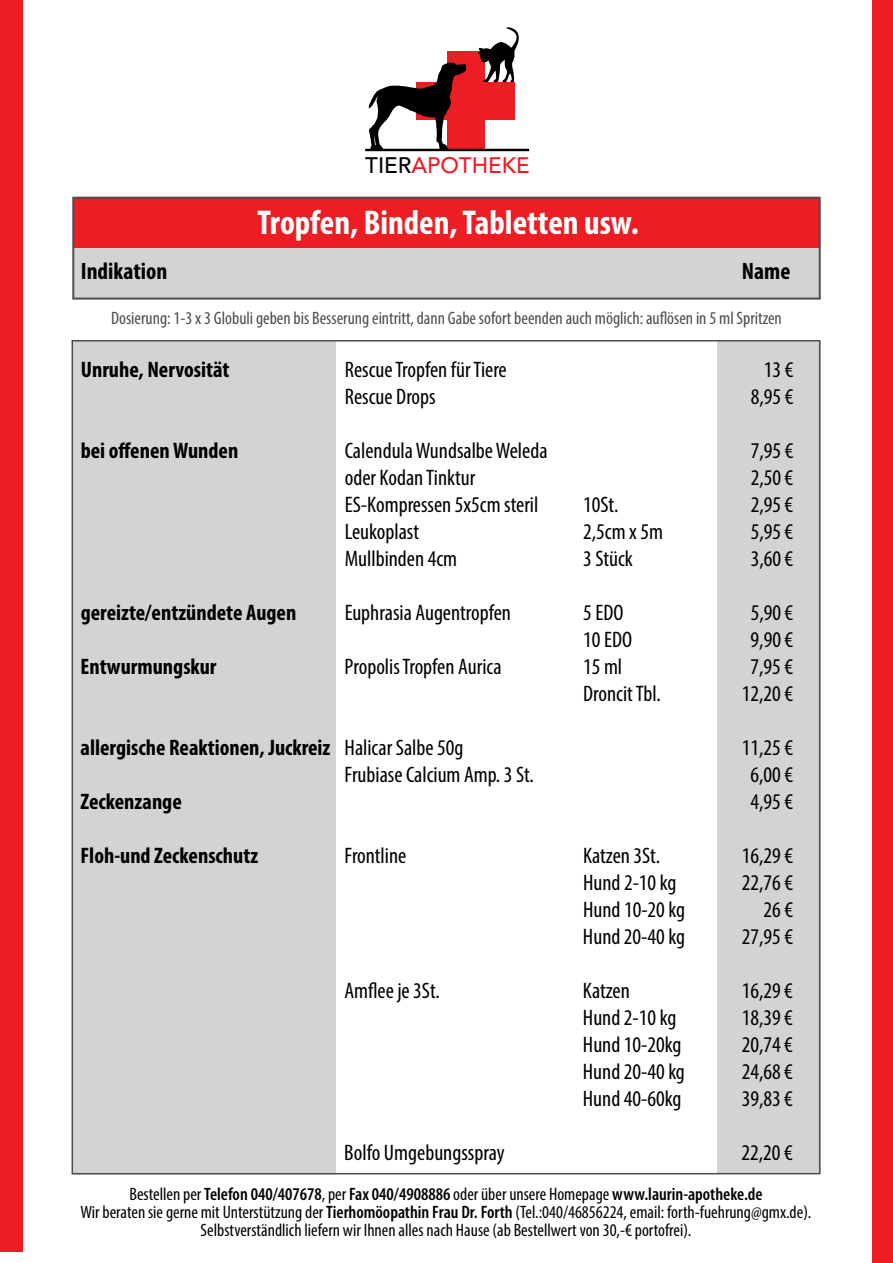
<style>
.page{position:relative;width:893px;height:1263px;background:#fff}
.page>*{position:absolute;margin:0;border:0;box-sizing:border-box;transform-origin:0 0}
.t1{font:700 condensed 34.5px "Myriad Pro";color:#fff}
.t2{font:700 condensed 23.85px "Myriad Pro";color:#000}
.t3{font:condensed 22.5px "Myriad Pro";color:#000}
.t4{font:700 condensed 22.5px "Myriad Pro";color:#000}
.t5{font:500 22.35px "Avenir LT Std";color:#ed1d24}
.t6{font:condensed 18px/18px "Myriad Pro";color:#000;text-align:center}
.t7{font:condensed 18px "Myriad Pro";color:#4d4d4f}
.s1{color:#000}
.s2{font-weight:400}
.s3{font-weight:600}
</style>
<div class="page">
<div style="left:717px;top:341px;width:104px;height:833px;background:#d1d3d4"></div>
<div style="left:72px;top:341px;width:264px;height:833px;background:#d1d3d4"></div>
<div style="left:447px;top:52px;width:38px;height:98px;background:#ed1d24"></div>
<div style="left:417px;top:82px;width:98px;height:38px;background:#ed1d24"></div>
<svg style="left:477px;top:27px;width:42px;height:55px"></svg>
<hr style="left:365px;top:149px;width:164px;height:2px;background:#000">
<svg style="left:369px;top:63px;width:98px;height:86px"></svg>
<div style="left:0;top:0;width:22px;height:1251px;background:#ed1d24"></div>
<div style="left:872px;top:0;width:21px;height:1263px;background:#ed1d24"></div>
<div style="left:73px;top:248px;width:747px;height:51px;background:#d1d3d4"></div>
<div style="left:73px;top:198px;width:747px;height:50px;background:#ed1d24"></div>
<div style="left:72px;top:197px;width:749px;height:103px;border:2px solid #4d4d4f"></div>
<p class="t5" style="left:365px;top:153px;width:166px"><span class="s1">TIER</span>APOTHEKE</p>
<h1 class="t1" style="left:257px;top:201px;width:383px">Tropfen, Binden, Tabletten usw.</h1>
<p class="t2" style="left:81px;top:256px;width:88px">Indikation</p>
<p class="t2" style="left:742px;top:256px;width:50px">Name</p>
<p class="t7" style="left:111px;top:307px;width:672px">Dosierung: 1-3 x 3 Globuli geben bis Besserung eintritt, dann Gabe sofort beenden auch möglich: auflösen in 5 ml Spritzen</p>
<p class="t4" style="left:81px;top:356px;width:150px">Unruhe, Nervosität</p>
<p class="t3" style="left:345px;top:356px;width:163px">Rescue Tropfen für Tiere</p>
<p class="t3" style="left:764px;top:356px;width:31px">13 €</p>
<p class="t3" style="left:345px;top:383px;width:92px">Rescue Drops</p>
<p class="t3" style="left:751px;top:383px;width:44px">8,95 €</p>
<p class="t4" style="left:81px;top:437px;width:159px">bei offenen Wunden</p>
<p class="t3" style="left:345px;top:437px;width:204px">Calendula Wundsalbe Weleda</p>
<p class="t3" style="left:751px;top:437px;width:44px">7,95 €</p>
<p class="t3" style="left:345px;top:464px;width:132px">oder Kodan Tinktur</p>
<p class="t3" style="left:751px;top:464px;width:44px">2,50 €</p>
<p class="t3" style="left:345px;top:491px;width:195px">ES-Kompressen 5x5cm steril</p>
<p class="t3" style="left:583px;top:491px;width:37px">10St.</p>
<p class="t3" style="left:751px;top:491px;width:44px">2,95 €</p>
<p class="t3" style="left:345px;top:518px;width:76px">Leukoplast</p>
<p class="t3" style="left:583px;top:518px;width:81px">2,5cm x 5m</p>
<p class="t3" style="left:751px;top:518px;width:44px">5,95 €</p>
<p class="t3" style="left:345px;top:545px;width:114px">Mullbinden 4cm</p>
<p class="t3" style="left:583px;top:545px;width:51px">3 Stück</p>
<p class="t3" style="left:751px;top:545px;width:44px">3,60 €</p>
<p class="t4" style="left:81px;top:599px;width:217px">gereizte/entzündete Augen</p>
<p class="t3" style="left:345px;top:599px;width:168px">Euphrasia Augentropfen</p>
<p class="t3" style="left:583px;top:599px;width:42px">5 EDO</p>
<p class="t3" style="left:751px;top:599px;width:44px">5,90 €</p>
<p class="t3" style="left:583px;top:626px;width:50px">10 EDO</p>
<p class="t3" style="left:751px;top:626px;width:44px">9,90 €</p>
<p class="t4" style="left:81px;top:653px;width:137px">Entwurmungskur</p>
<p class="t3" style="left:345px;top:653px;width:158px">Propolis Tropfen Aurica</p>
<p class="t3" style="left:583px;top:653px;width:41px">15 ml</p>
<p class="t3" style="left:751px;top:653px;width:44px">7,95 €</p>
<p class="t3" style="left:583px;top:680px;width:79px">Droncit Tbl.</p>
<p class="t3" style="left:742px;top:680px;width:53px">12,20 €</p>
<p class="t4" style="left:81px;top:734px;width:384px">allergische Reaktionen, Juckreiz <span class="s2">Halicar Salbe 50g</span></p>
<p class="t3" style="left:742px;top:734px;width:53px">11,25 €</p>
<p class="t3" style="left:345px;top:761px;width:191px">Frubiase Calcium Amp. 3 St.</p>
<p class="t3" style="left:750px;top:761px;width:44px">6,00 €</p>
<p class="t4" style="left:81px;top:788px;width:103px">Zeckenzange</p>
<p class="t3" style="left:750px;top:788px;width:44px">4,95 €</p>
<p class="t4" style="left:81px;top:842px;width:179px">Floh-und Zeckenschutz</p>
<p class="t3" style="left:345px;top:842px;width:63px">Frontline</p>
<p class="t3" style="left:583px;top:842px;width:78px">Katzen 3St.</p>
<p class="t3" style="left:742px;top:842px;width:53px">16,29 €</p>
<p class="t3" style="left:583px;top:869px;width:95px">Hund 2-10 kg</p>
<p class="t3" style="left:742px;top:869px;width:53px">22,76 €</p>
<p class="t3" style="left:583px;top:896px;width:104px">Hund 10-20 kg</p>
<p class="t3" style="left:763px;top:896px;width:31px">26 €</p>
<p class="t3" style="left:583px;top:923px;width:104px">Hund 20-40 kg</p>
<p class="t3" style="left:742px;top:923px;width:53px">27,95 €</p>
<p class="t3" style="left:344px;top:977px;width:97px">Amflee je 3St.</p>
<p class="t3" style="left:583px;top:977px;width:48px">Katzen</p>
<p class="t3" style="left:742px;top:977px;width:53px">16,29 €</p>
<p class="t3" style="left:583px;top:1004px;width:95px">Hund 2-10 kg</p>
<p class="t3" style="left:742px;top:1004px;width:53px">18,39 €</p>
<p class="t3" style="left:583px;top:1031px;width:100px">Hund 10-20kg</p>
<p class="t3" style="left:742px;top:1031px;width:53px">20,74 €</p>
<p class="t3" style="left:583px;top:1058px;width:104px">Hund 20-40 kg</p>
<p class="t3" style="left:742px;top:1058px;width:53px">24,68 €</p>
<p class="t3" style="left:583px;top:1085px;width:100px">Hund 40-60kg</p>
<p class="t3" style="left:742px;top:1085px;width:53px">39,83 €</p>
<p class="t3" style="left:344px;top:1139px;width:162px">Bolfo Umgebungsspray</p>
<p class="t3" style="left:742px;top:1139px;width:53px">22,20 €</p>
<p class="t6" style="left:81px;top:1185px;width:732px">Bestellen per <span class="s3">Telefon 040/407678</span>, per <span class="s3">Fax 040/4908886</span> oder über unsere Homepage <span class="s3">www.laurin-apotheke.de<br></span>Wir beraten sie gerne mit Unterstützung der <span class="s3">Tierhomöopathin Frau Dr. Forth</span> (Tel.:040/46856224, email: forth-fuehrung@gmx.de).<br>Selbstverständlich liefern wir Ihnen alles nach Hause (ab Bestellwert von 30,-€ portofrei).</p>
</div>
